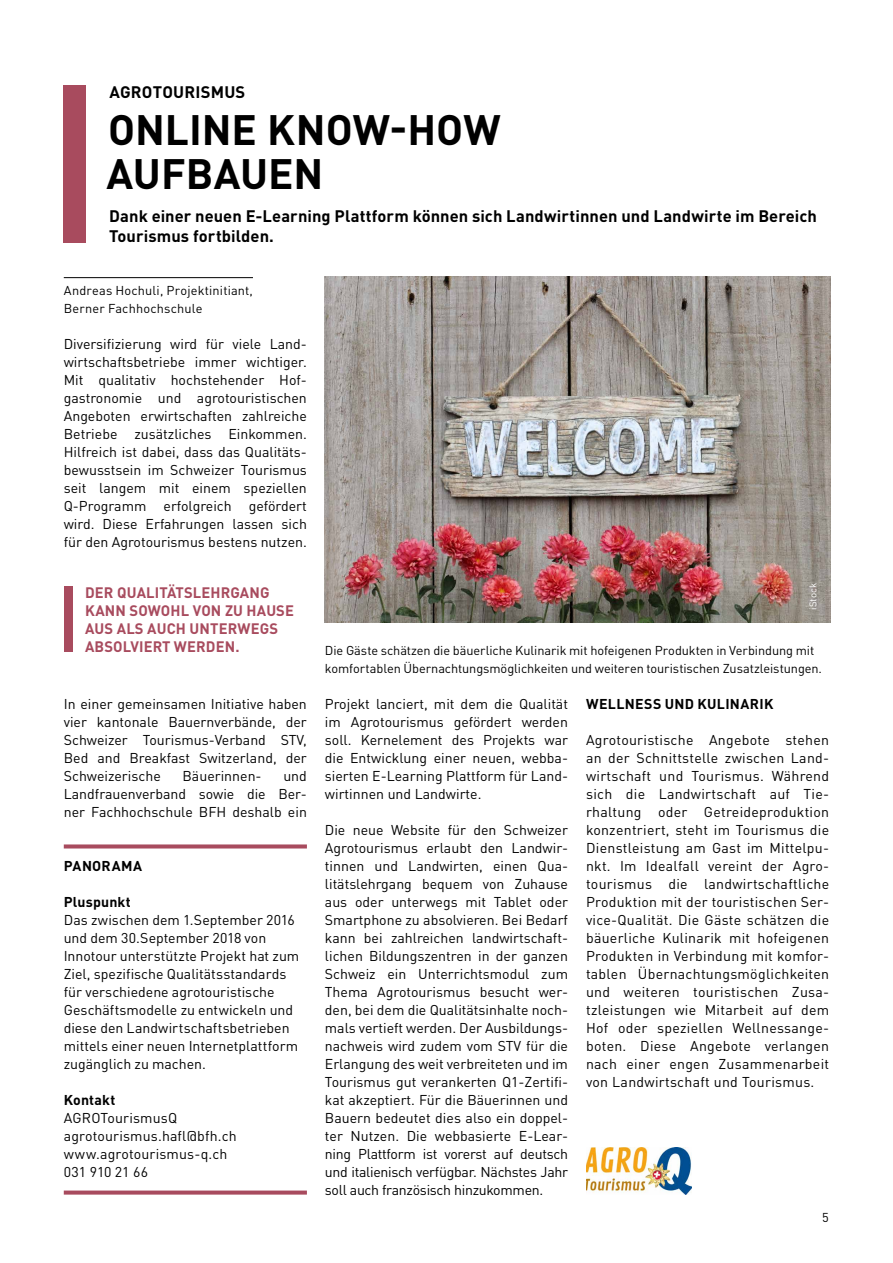
<style>
.page{position:relative;width:893px;height:1263px;background:#fff}
.page>*{position:absolute;margin:0;border:0;box-sizing:border-box;transform-origin:0 0}
.t1{font:700 42px/43.5px "DINOT";color:#000}
.t2{font:700 16.5px/20.2px "DINOT";letter-spacing:.005em;color:#000}
.t3{font:700 15px/18px "DINOT";letter-spacing:.01em;color:#a84b5e}
.t4{font:14.1px/18px "DINOT";color:#000;text-align:justify}
.t5{font:700 14.1px "DINOT";letter-spacing:.02em;color:#000}
.t6{font:12.75px/18px "DINOT";letter-spacing:-.005em;color:#000}
.t7{font:12.75px/18px "DINOT";letter-spacing:.015em;color:#000}
.t8{font:9.75px "DINOT";letter-spacing:.025em;color:#fff}
</style>
<div class="page">
<div style="left:64px;top:85px;width:22px;height:157px;background:#a84b5e"></div>
<hr style="left:64px;top:277px;width:189px;height:1px;background:#000">
<svg style="left:64px;top:844px;width:243px;height:4px"></svg>
<svg style="left:64px;top:1190px;width:243px;height:4px"></svg>
<div style="left:64px;top:586px;width:8px;height:66px;background:#a84b5e"></div>
<img style="left:325px;top:277px;width:506px;height:346px">
<img style="left:586px;top:1147px;width:105px;height:48px">
<p class="t2" style="left:109px;top:80px;width:137px">AGROTOURISMUS</p>
<h1 class="t1" style="left:106px;top:105px;width:396px">ONLINE KNOW-HOW<br>AUFBAUEN</h1>
<p class="t2" style="left:109px;top:204px;width:709px">Dank einer neuen E-Learning Plattform können sich Landwirtinnen und Landwirte im Bereich<br>Tourismus fortbilden.</p>
<p class="t7" style="left:64px;top:280px;width:191px">Andreas Hochuli, Projektinitiant,<br>Berner Fachhochschule</p>
<p class="t4" style="left:64px;top:333px;width:245px">Diversifizierung wird für viele Land&shy;wirtschaftsbetriebe immer wichtiger.<br>Mit qualitativ hochstehender Hof&shy;gastronomie und agrotouristischen Angeboten erwirtschaften zahlreiche Betriebe zusätzliches Einkommen.<br>Hilfreich ist dabei, dass das Qualitäts&shy;bewusstsein im Schweizer Tourismus seit langem mit einem speziellen Q-Programm erfolgreich gefördert wird. Diese Erfahrungen lassen sich für den Agrotourismus bestens nutzen.</p>
<p class="t3" style="left:85px;top:582px;width:210px">DER QUALITÄTSLEHRGANG<br>KANN SOWOHL VON ZU HAUSE<br>AUS ALS AUCH UNTERWEGS<br>ABSOLVIERT WERDEN.</p>
<p class="t4" style="left:64px;top:693px;width:245px">In einer gemeinsamen Initiative haben vier kantonale Bauernverbände, der Schweizer Tourismus-Verband STV, Bed and Breakfast Switzerland, der Schweizerische</p>
<p class="t4" style="left:183px;top:766px;width:81px">Bäuerinnen-</p>
<p class="t4" style="left:64px;top:766px;width:245px;text-indent:220px">und Landfrauenverband sowie die Ber&shy;ner Fachhochschule BFH deshalb ein</p>
<p class="t5" style="left:64px;top:855px;width:80px">PANORAMA</p>
<p class="t5" style="left:64px;top:891px;width:69px">Pluspunkt</p>
<p class="t4" style="left:64px;top:909px;width:237px;text-align:left">Das zwischen dem 1.September 2016 und dem 30.September 2018 von Innotour unterstützte Projekt hat zum Ziel, spezifische Qualitätsstandards für verschiedene agrotouristische Geschäftsmodelle zu entwickeln und diese den Landwirtschaftsbetrieben mittels einer neuen Internetplattform zugänglich zu machen.</p>
<p class="t5" style="left:64px;top:1089px;width:53px">Kontakt</p>
<p class="t4" style="left:64px;top:1107px;width:174px;text-align:left">AGROTourismusQ agrotourismus.hafl@bfh.ch www.agrotourismus-q.ch<br>031 910 21 66</p>
<p class="t8" style="left:805px;top:610px;width:29px;rotate:-90deg">iStock</p>
<p class="t6" style="left:325px;top:640px;width:499px">Die Gäste schätzen die bäuerliche Kulinarik mit hofeigenen Produkten in Verbindung mit komfortablen Übernachtungsmöglichkeiten und weiteren touristischen Zusatzleistungen.</p>
<p class="t4" style="left:325px;top:694px;width:245px">Projekt lanciert, mit dem die Qualität im Agrotourismus gefördert werden soll. Kernelement des Projekts war die Entwicklung einer neuen, webba&shy;sierten E-Learning Plattform für Land&shy;wirtinnen und Landwirte.</p>
<p class="t4" style="left:325px;top:819px;width:245px">Die neue Website für den Schweizer Agrotourismus erlaubt den Landwir&shy;tinnen und Landwirten, einen Qua&shy;litätslehrgang bequem von Zuhause aus oder unterwegs mit Tablet oder Smartphone zu absolvieren. Bei Bedarf kann bei zahlreichen landwirtschaft&shy;lichen Bildungszentren in der ganzen Schweiz ein Unterrichtsmodul zum Thema Agrotourismus besucht wer&shy;den, bei dem die Qualitätsinhalte noch&shy;mals vertieft werden. Der Ausbildungs&shy;nachweis wird zudem vom STV für die Erlangung des weit verbreiteten und im Tourismus gut verankerten Q1-Zertifi&shy;kat akzeptiert. Für die Bäuerinnen und Bauern bedeutet dies also ein doppel&shy;ter Nutzen. Die webbasierte E-Lear&shy;ning Plattform ist vorerst auf deutsch und italienisch verfügbar. Nächstes Jahr soll auch französisch hinzukommen.</p>
<p class="t5" style="left:586px;top:693px;width:189px">WELLNESS UND KULINARIK</p>
<p class="t4" style="left:586px;top:730px;width:245px">Agrotouristische Angebote stehen an der Schnittstelle zwischen Land&shy;wirtschaft und Tourismus. Während sich die Landwirtschaft auf Tie&shy;rhaltung oder Getreideproduktion konzentriert, steht im Tourismus die Dienstleistung am Gast im Mittelpu&shy;nkt. Im Idealfall vereint der Agro&shy;tourismus die landwirtschaftliche Produktion mit der touristischen Ser&shy;vice-Qualität. Die Gäste schätzen die bäuerliche Kulinarik mit hofeigenen Produkten in Verbindung mit komfor&shy;tablen Übernachtungsmöglichkeiten und weiteren touristischen Zusa&shy;tzleistungen wie Mitarbeit auf dem Hof oder speziellen Wellnessange&shy;boten. Diese Angebote verlangen nach einer engen Zusammenarbeit von Landwirtschaft und Tourismus.</p>
<p class="t6" style="left:822px;top:1207px;width:8px">5</p>
</div>
